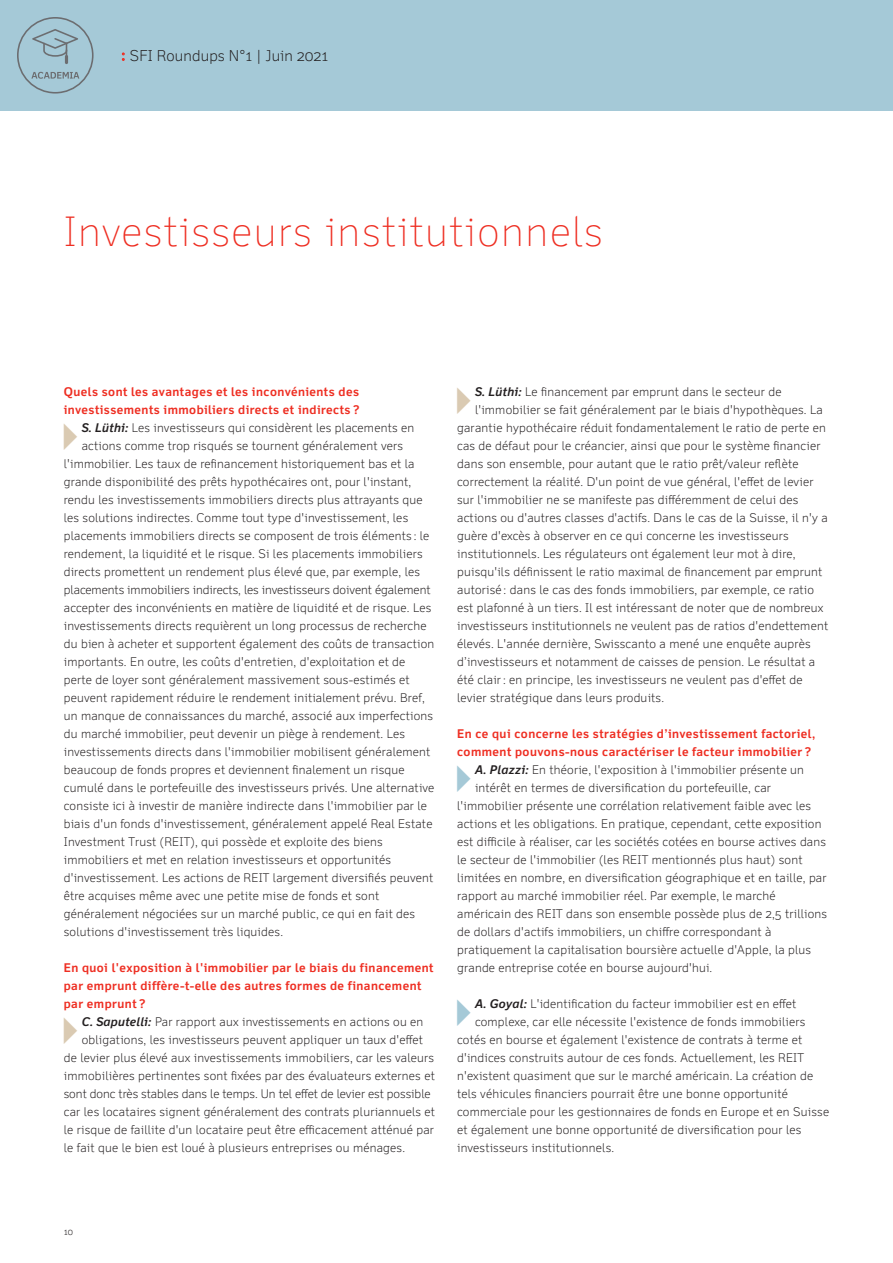
<style>
.page{position:relative;width:893px;height:1263px;background:#fff}
.page>*{position:absolute;margin:0;border:0;box-sizing:border-box;transform-origin:0 0}
.Main_Title{font:100 40.5px "Felbridge Pro";letter-spacing:.04em;color:#ee2e22}
.t1{font:300 15px "Felbridge Pro";letter-spacing:.01em;color:#231f20}
.Copy{font:300 12px "Felbridge Pro";letter-spacing:.02em;color:#231f20}
.Subtitle_ohne_absatz{font:700 12px/18px "Felbridge Pro";letter-spacing:.04em;color:#ee2e22}
.Copy-2{font:300 12px "Felbridge Pro";color:#231f20}
.t2{font:300 9px "Felbridge Pro";color:#231f20}
.s1{font-family:"New Baskerville Std";font-weight:400;font-size:16.5px;color:#ee2e22}
.s2{font-weight:700;font-style:italic}
</style>
<div class="page">
<div style="left:0;top:0;width:893px;height:111px;background:#a5c9d7"></div>
<svg style="left:17px;top:17px;width:77px;height:77px"></svg>
<p class="t1" style="left:121px;top:47px;width:208px"><span class="s1">:</span> SFI Roundups N°1 | Juin 2021</p>
<p class="Main_Title" style="left:64px;top:208px;width:540px">Investisseurs institutionnels</p>
<p class="Subtitle_ohne_absatz" style="left:64px;top:382px;width:297px">Quels sont les avantages et les inconvénients des investissements immobiliers directs et indirects ?</p>
<p class="Copy" style="left:82px;top:420px;width:334px"><span class="s2">S. Lüthi:</span> Les investisseurs qui considèrent les placements en</p>
<p class="Copy" style="left:82px;top:438px;width:323px">actions comme trop risqués se tournent généralement vers</p>
<p class="Copy" style="left:64px;top:456px;width:352px">l'immobilier. Les taux de refinancement historiquement bas et la</p>
<p class="Copy" style="left:64px;top:474px;width:349px">grande disponibilité des prêts hypothécaires ont, pour l'instant,</p>
<p class="Copy" style="left:64px;top:492px;width:360px">rendu les investissements immobiliers directs plus attrayants que</p>
<p class="Copy" style="left:64px;top:510px;width:346px">les solutions indirectes. Comme tout type d'investissement, les</p>
<p class="Copy" style="left:64px;top:528px;width:367px">placements immobiliers directs se composent de trois éléments : le</p>
<p class="Copy" style="left:64px;top:546px;width:360px">rendement, la liquidité et le risque. Si les placements immobiliers</p>
<p class="Copy" style="left:64px;top:564px;width:358px">directs promettent un rendement plus élevé que, par exemple, les</p>
<p class="Copy-2" style="left:64px;top:582px;width:368px">placements immobiliers indirects, les investisseurs doivent également</p>
<p class="Copy" style="left:64px;top:600px;width:369px">accepter des inconvénients en matière de liquidité et de risque. Les</p>
<p class="Copy" style="left:64px;top:618px;width:364px">investissements directs requièrent un long processus de recherche</p>
<p class="Copy" style="left:64px;top:636px;width:372px">du bien à acheter et supportent également des coûts de transaction</p>
<p class="Copy" style="left:64px;top:654px;width:343px">importants. En outre, les coûts d'entretien, d'exploitation et de</p>
<p class="Copy" style="left:64px;top:672px;width:347px">perte de loyer sont généralement massivement sous-estimés et</p>
<p class="Copy" style="left:64px;top:690px;width:362px">peuvent rapidement réduire le rendement initialement prévu. Bref,</p>
<p class="Copy" style="left:64px;top:708px;width:371px">un manque de connaissances du marché, associé aux imperfections</p>
<p class="Copy" style="left:64px;top:726px;width:343px">du marché immobilier, peut devenir un piège à rendement. Les</p>
<p class="Copy" style="left:64px;top:744px;width:368px">investissements directs dans l'immobilier mobilisent généralement</p>
<p class="Copy" style="left:64px;top:762px;width:342px">beaucoup de fonds propres et deviennent finalement un risque</p>
<p class="Copy" style="left:64px;top:780px;width:372px">cumulé dans le portefeuille des investisseurs privés. Une alternative</p>
<p class="Copy" style="left:64px;top:798px;width:365px">consiste ici à investir de manière indirecte dans l'immobilier par le</p>
<p class="Copy" style="left:64px;top:816px;width:370px">biais d'un fonds d'investissement, généralement appelé Real Estate</p>
<p class="Copy" style="left:64px;top:834px;width:320px">Investment Trust (REIT), qui possède et exploite des biens</p>
<p class="Copy" style="left:64px;top:852px;width:329px">immobiliers et met en relation investisseurs et opportunités</p>
<p class="Copy" style="left:64px;top:870px;width:371px">d'investissement. Les actions de REIT largement diversifiés peuvent</p>
<p class="Copy" style="left:64px;top:888px;width:317px">être acquises même avec une petite mise de fonds et sont</p>
<p class="Copy" style="left:64px;top:906px;width:353px">généralement négociées sur un marché public, ce qui en fait des</p>
<p class="Copy" style="left:64px;top:924px;width:221px">solutions d'investissement très liquides.</p>
<p class="Subtitle_ohne_absatz" style="left:64px;top:958px;width:371px">En quoi l'exposition à l'immobilier par le biais du financement par emprunt diffère-t-elle des autres formes de financement par emprunt ?</p>
<p class="Copy" style="left:82px;top:1014px;width:343px"><span class="s2">C. Saputelli:</span> Par rapport aux investissements en actions ou en</p>
<p class="Copy" style="left:82px;top:1032px;width:343px">obligations, les investisseurs peuvent appliquer un taux d'effet</p>
<p class="Copy" style="left:64px;top:1050px;width:372px">de levier plus élevé aux investissements immobiliers, car les valeurs</p>
<p class="Copy" style="left:64px;top:1068px;width:372px">immobilières pertinentes sont fixées par des évaluateurs externes et</p>
<p class="Copy-2" style="left:64px;top:1086px;width:368px">sont donc très stables dans le temps. Un tel effet de levier est possible</p>
<p class="Copy" style="left:64px;top:1104px;width:373px">car les locataires signent généralement des contrats pluriannuels et</p>
<p class="Copy" style="left:64px;top:1122px;width:372px">le risque de faillite d'un locataire peut être efficacement atténué par</p>
<p class="Copy" style="left:64px;top:1140px;width:343px">le fait que le bien est loué à plusieurs entreprises ou ménages.</p>
<p class="Copy" style="left:475px;top:384px;width:308px"><span class="s2">S. Lüthi:</span> Le financement par emprunt dans le secteur de</p>
<p class="Copy" style="left:475px;top:402px;width:349px">l'immobilier se fait généralement par le biais d'hypothèques. La</p>
<p class="Copy" style="left:457px;top:420px;width:370px">garantie hypothécaire réduit fondamentalement le ratio de perte en</p>
<p class="Copy" style="left:457px;top:438px;width:365px">cas de défaut pour le créancier, ainsi que pour le système financier</p>
<p class="Copy" style="left:457px;top:456px;width:343px">dans son ensemble, pour autant que le ratio prêt/valeur reflète</p>
<p class="Copy" style="left:457px;top:474px;width:358px">correctement la réalité. D'un point de vue général, l'effet de levier</p>
<p class="Copy" style="left:457px;top:492px;width:343px">sur l'immobilier ne se manifeste pas différemment de celui des</p>
<p class="Copy" style="left:457px;top:510px;width:372px">actions ou d'autres classes d'actifs. Dans le cas de la Suisse, il n'y a</p>
<p class="Copy" style="left:457px;top:528px;width:333px">guère d'excès à observer en ce qui concerne les investisseurs</p>
<p class="Copy" style="left:457px;top:546px;width:340px">institutionnels. Les régulateurs ont également leur mot à dire,</p>
<p class="Copy" style="left:457px;top:564px;width:367px">puisqu'ils définissent le ratio maximal de financement par emprunt</p>
<p class="Copy" style="left:457px;top:582px;width:358px">autorisé : dans le cas des fonds immobiliers, par exemple, ce ratio</p>
<p class="Copy" style="left:457px;top:600px;width:368px">est plafonné à un tiers. Il est intéressant de noter que de nombreux</p>
<p class="Copy" style="left:457px;top:618px;width:372px">investisseurs institutionnels ne veulent pas de ratios d'endettement</p>
<p class="Copy" style="left:457px;top:636px;width:355px">élevés. L'année dernière, Swisscanto a mené une enquête auprès</p>
<p class="Copy" style="left:457px;top:654px;width:360px">d’investisseurs et notamment de caisses de pension. Le résultat a</p>
<p class="Copy" style="left:457px;top:672px;width:347px">été clair: en principe, les investisseurs ne veulent pas d'effet de</p>
<p class="Copy" style="left:457px;top:690px;width:208px">levier stratégique dans leurs produits.</p>
<p class="Subtitle_ohne_absatz" style="left:457px;top:724px;width:360px">En ce qui concerne les stratégies d’investissement factoriel, comment pouvons-nous caractériser le facteur immobilier ?</p>
<p class="Copy" style="left:475px;top:762px;width:330px"><span class="s2">A. Plazzi:</span> En théorie, l'exposition à l'immobilier présente un</p>
<p class="Copy" style="left:475px;top:780px;width:297px">intérêt en termes de diversification du portefeuille, car</p>
<p class="Copy" style="left:457px;top:798px;width:356px">l'immobilier présente une corrélation relativement faible avec les</p>
<p class="Copy" style="left:457px;top:816px;width:366px">actions et les obligations. En pratique, cependant, cette exposition</p>
<p class="Copy" style="left:457px;top:834px;width:370px">est difficile à réaliser, car les sociétés cotées en bourse actives dans</p>
<p class="Copy" style="left:457px;top:852px;width:347px">le secteur de l'immobilier (les REIT mentionnés plus haut) sont</p>
<p class="Copy" style="left:457px;top:870px;width:371px">limitées en nombre, en diversification géographique et en taille, par</p>
<p class="Copy" style="left:457px;top:888px;width:320px">rapport au marché immobilier réel. Par exemple, le marché</p>
<p class="Copy" style="left:457px;top:906px;width:371px">américain des REIT dans son ensemble possède plus de 2,5 trillions</p>
<p class="Copy" style="left:457px;top:924px;width:316px">de dollars d'actifs immobiliers, un chiffre correspondant à</p>
<p class="Copy" style="left:457px;top:942px;width:356px">pratiquement la capitalisation boursière actuelle d'Apple, la plus</p>
<p class="Copy" style="left:457px;top:960px;width:257px">grande entreprise cotée en bourse aujourd'hui.</p>
<p class="Copy" style="left:475px;top:996px;width:323px"><span class="s2">A. Goyal:</span> L'identification du facteur immobilier est en effet</p>
<p class="Copy" style="left:475px;top:1014px;width:332px">complexe, car elle nécessite l'existence de fonds immobiliers</p>
<p class="Copy" style="left:457px;top:1032px;width:347px">cotés en bourse et également l'existence de contrats à terme et</p>
<p class="Copy" style="left:457px;top:1050px;width:348px">d'indices construits autour de ces fonds. Actuellement, les REIT</p>
<p class="Copy" style="left:457px;top:1068px;width:358px">n'existent quasiment que sur le marché américain. La création de</p>
<p class="Copy" style="left:457px;top:1086px;width:332px">tels véhicules financiers pourrait être une bonne opportunité</p>
<p class="Copy" style="left:457px;top:1104px;width:374px">commerciale pour les gestionnaires de fonds en Europe et en Suisse</p>
<p class="Copy" style="left:457px;top:1122px;width:346px">et également une bonne opportunité de diversification pour les</p>
<p class="Copy" style="left:457px;top:1140px;width:159px">investisseurs institutionnels.</p>
<p class="t2" style="left:64px;top:1226px;width:11px">10</p>
</div>
